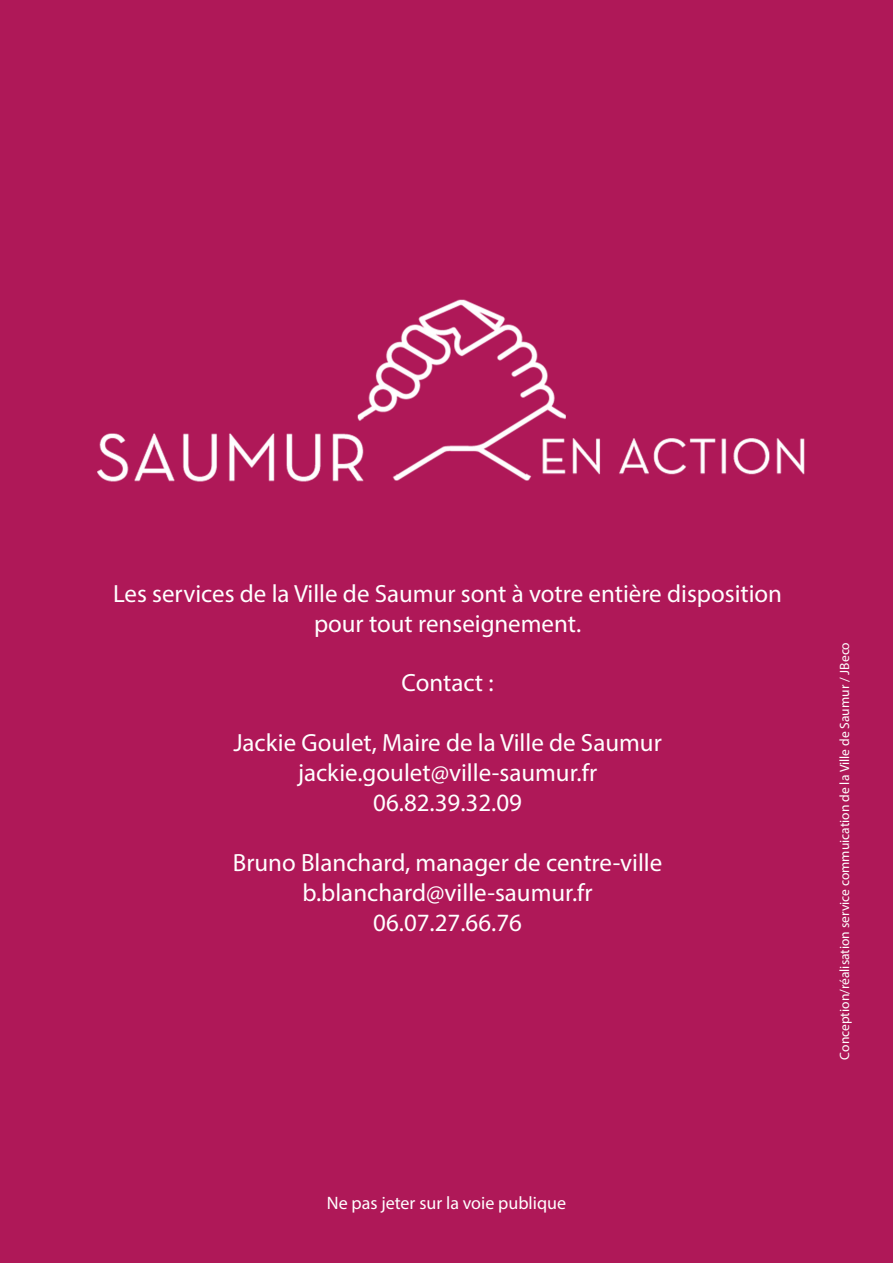
<style>
.page{position:relative;width:893px;height:1263px;background:#af1858}
.page>*{position:absolute;margin:0;border:0;box-sizing:border-box;transform-origin:0 0}
.t1{font:24.9px/30px "Myriad Pro";color:#fff;text-align:center}
.t2{font:18px "Myriad Pro";color:#fff}
.t3{font:13.5px "Myriad Pro";color:#fff}
</style>
<div class="page">
<img style="left:97px;top:299px;width:708px;height:183px">
<p class="t1" style="left:113px;top:578px;width:671px">Les services de la Ville de Saumur sont à votre entière disposition pour tout renseignement.</p>
<p class="t1" style="left:401px;top:668px;width:94px">Contact :</p>
<p class="t1" style="left:233px;top:727px;width:430px">Jackie Goulet, Maire de la Ville de Saumur jackie.goulet@ville-saumur.fr<br>06.82.39.32.09</p>
<p class="t1" style="left:233px;top:847px;width:431px">Bruno Blanchard, manager de centre-ville b.blanchard@ville-saumur.fr<br>06.07.27.66.76</p>
<p class="t2" style="left:327px;top:1192px;width:241px">Ne pas jeter sur la voie publique</p>
<p class="t3" style="left:836px;top:1059px;width:419px;rotate:-90deg">Conception/réalisation service commuication de la Ville de Saumur / JBeco</p>
</div>
